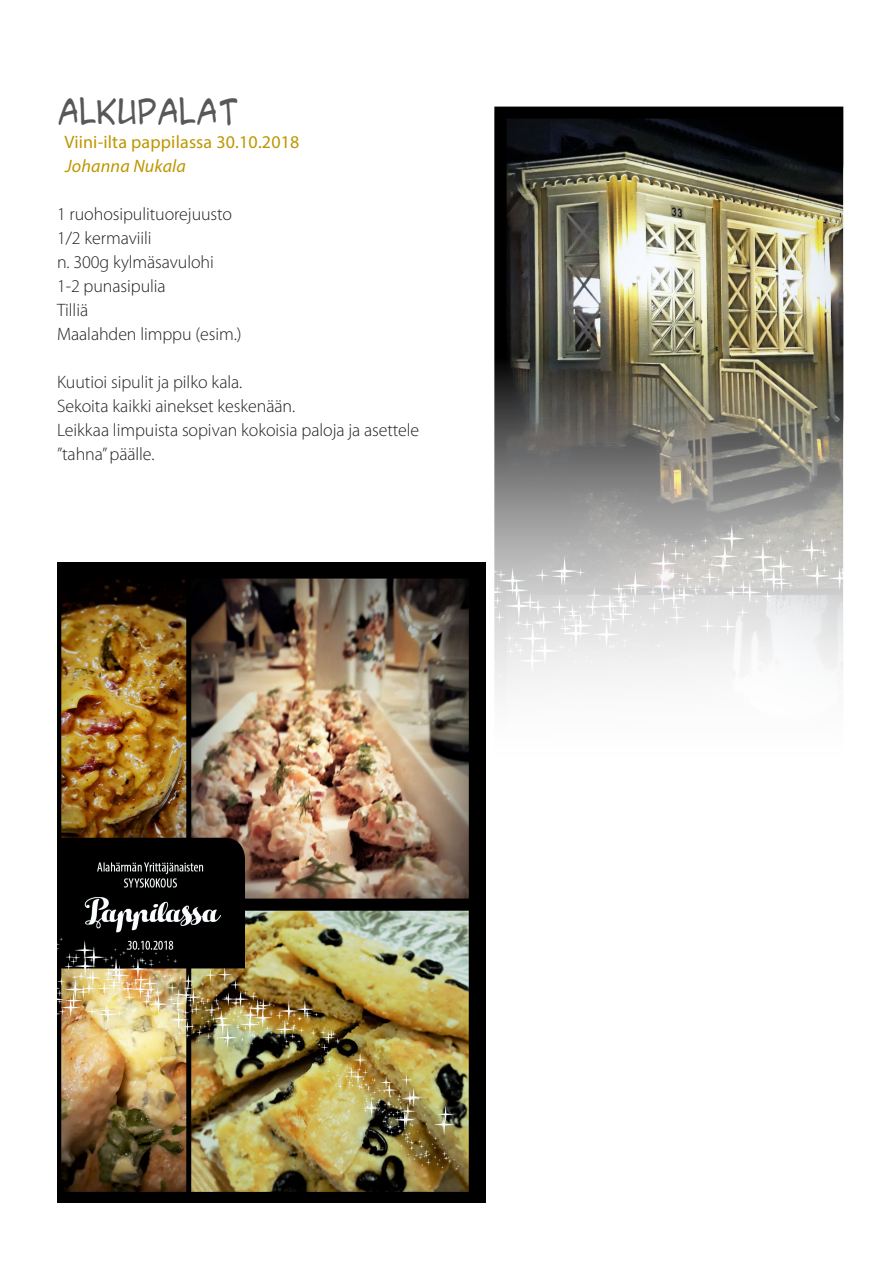
<style>
.page{position:relative;width:893px;height:1263px;background:#fff}
.page>*{position:absolute;margin:0;border:0;box-sizing:border-box;transform-origin:0 0}
.t1{font:33px "ACME Secret Agent";color:#57585a}
.t2{font:300 18px/24px "Myriad Pro";letter-spacing:-.005em;color:#231f20}
.t3{font:18px "Myriad Pro";letter-spacing:.01em;color:#be9600}
.t4{font:italic 18px "Myriad Pro";letter-spacing:.01em;color:#be9600}
</style>
<div class="page">
<img style="left:494px;top:106px;width:349px;height:590px">
<img style="left:57px;top:563px;width:429px;height:640px">
<p class="t1" style="left:57px;top:87px;width:183px">ALKUPALAT</p>
<p class="t3" style="left:64px;top:131px;width:237px">Viini-ilta pappilassa 30.10.2018</p>
<p class="t4" style="left:65px;top:155px;width:122px">Johanna Nukala</p>
<p class="t2" style="left:57px;top:202px;width:177px">1 ruohosipulituorejuusto</p>
<p class="t2" style="left:57px;top:226px;width:96px">1/2 kermaviili</p>
<p class="t2" style="left:57px;top:250px;width:158px">n. 300g kylmäsavulohi</p>
<p class="t2" style="left:57px;top:274px;width:110px">1-2 punasipulia</p>
<p class="t2" style="left:57px;top:298px;width:33px">Tilliä</p>
<p class="t2" style="left:57px;top:322px;width:186px">Maalahden limppu (esim.)</p>
<p class="t2" style="left:57px;top:370px;width:187px">Kuutioi sipulit ja pilko kala.</p>
<p class="t2" style="left:57px;top:394px;width:240px">Sekoita kaikki ainekset keskenään.</p>
<p class="t2" style="left:57px;top:418px;width:364px">Leikkaa limpuista sopivan kokoisia paloja ja asettele ”tahna” päälle.</p>
</div>
